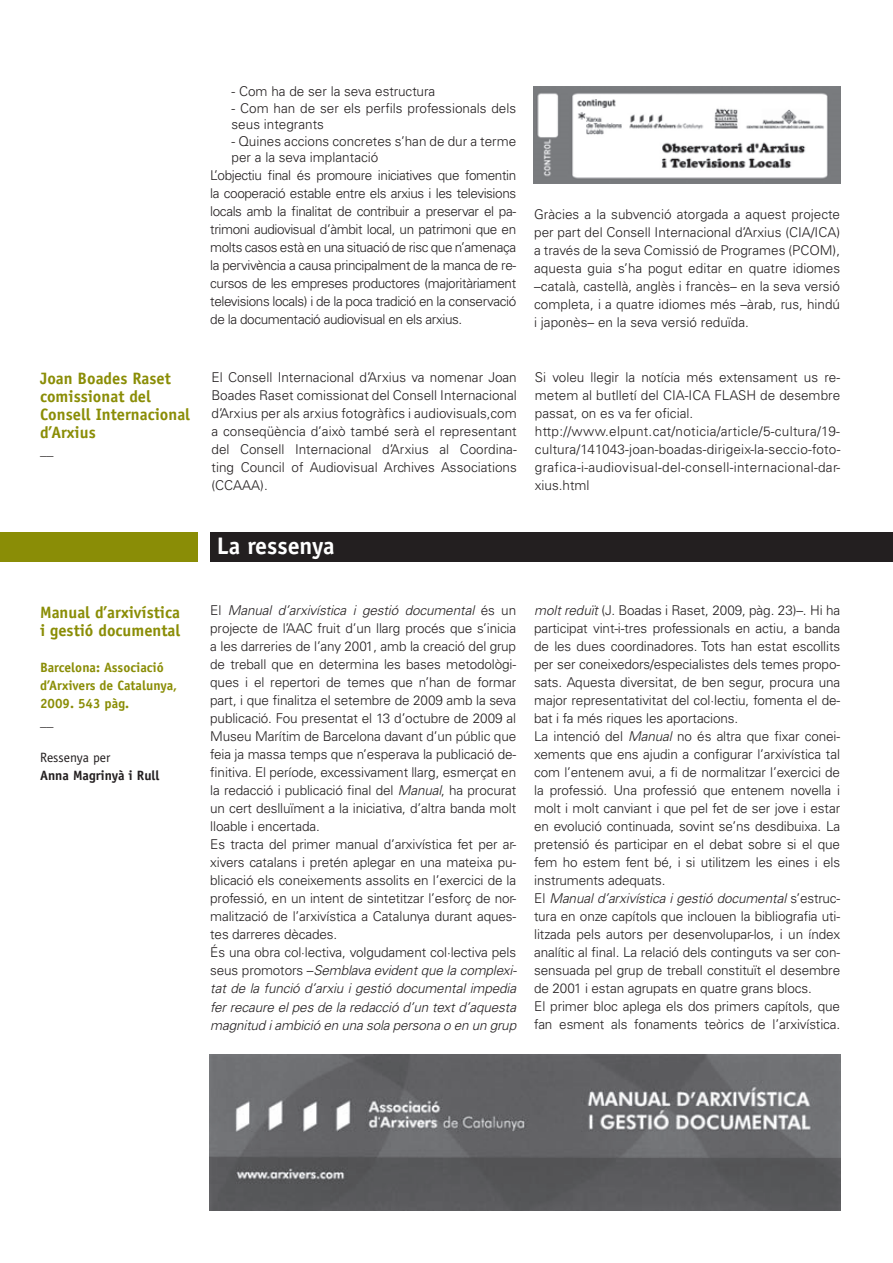
<style>
.page{position:relative;width:893px;height:1263px;background:#fff}
.page>*{position:absolute;margin:0;border:0;box-sizing:border-box;transform-origin:0 0}
.t1{font:700 24px "Officina Sans Std";color:#fff}
.t2{font:700 16.5px/18px "Officina Sans Std";color:#8a8d06}
.t3{font:300 13.5px/18px "Univers LT Std";letter-spacing:-.01em;color:#231f20}
.t4{font:300 13.5px/18px "Univers LT Std";letter-spacing:.015em;color:#231f20}
.t5{font:700 13.5px/18px "Officina Sans Std";color:#8a8d06}
.t6{font:700 13.5px "Officina Sans Std";color:#231f20}
.t7{font:13.5px "Officina Sans Std";color:#231f20}
.s1{font-style:italic}
</style>
<div class="page">
<img style="left:209px;top:1054px;width:631px;height:155px">
<img style="left:533px;top:86px;width:306px;height:97px">
<div style="left:210px;top:532px;width:682px;height:30px;background:#231f20"></div>
<div style="left:0;top:532px;width:197px;height:30px;background:#8a8d06"></div>
<p class="t2" style="left:40px;top:369px;width:152px">Joan Boades Raset comissionat del<br>Consell Internacional d’Arxius</p>
<p class="t2" style="left:40px;top:603px;width:142px">Manual d’arxivística i gestió documental</p>
<p class="t5" style="left:40px;top:658px;width:139px">Barcelona: Associació d’Arxivers de Catalunya,<br>2009. 543 pàg.</p>
<p class="t7" style="left:40px;top:713px;width:15px">__</p>
<p class="t7" style="left:40px;top:749px;width:72px">Ressenya per</p>
<p class="t6" style="left:40px;top:767px;width:121px">Anna Magrinyà i Rull</p>
<p class="t3" style="left:231px;top:82px;width:205px">- Com ha de ser la seva estructura</p>
<p class="t3" style="left:231px;top:99px;width:286px;line-height:16.5px">- Com han de ser els perfils professionals dels seus integrants</p>
<p class="t3" style="left:231px;top:132px;width:286px;line-height:16.5px">- Quines accions concretes s’han de dur a terme per a la seva implantació</p>
<p class="t3" style="left:210px;top:166px;width:307px;text-align:justify">L’objectiu final és promoure iniciatives que fomentin la cooperació estable entre els arxius i les televisions locals amb la finalitat de contribuir a preservar el pa&shy;trimoni audiovisual d’àmbit local, un patrimoni que en molts casos està en una situació de risc que n’amenaça la pervivència a causa principalment de la manca de re&shy;cursos de les empreses productores (majoritàriament televisions locals) i de la poca tradició en la conservació de la documentació audiovisual en els arxius.</p>
<p class="t3" style="left:534px;top:205px;width:307px;text-align:justify">Gràcies a la subvenció atorgada a aquest projecte per part del Consell Internacional d’Arxius (CIA/ICA) a través de la seva Comissió de Programes (PCOM), aquesta guia s’ha pogut editar en quatre idiomes –català, castellà, anglès i francès– en la seva versió completa, i a quatre idiomes més –àrab, rus, hindú i japonès– en la seva versió reduïda.</p>
<p class="t3" style="left:211px;top:368px;width:307px;text-align:justify">El Consell Internacional d’Arxius va nomenar Joan Boades Raset comissionat del Consell Internacional d’Arxius per als arxius fotogràfics i audiovisuals,com a conseqüència d’això també serà el representant del Consell Internacional d’Arxius al Coordina&shy;ting Council of Audiovisual Archives Associations (CCAAA).</p>
<p class="t4" style="left:534px;top:368px;width:307px">Si voleu llegir la notícia més extensament us re&shy;metem al butlletí del CIA-ICA FLASH de desembre passat, on es va fer oficial. http://www.elpunt.cat/noticia/article/5-cultura/19- cultura/141043-joan-boadas-dirigeix-la-seccio-foto&shy;grafica-i-audiovisual-del-consell-internacional-dar&shy;xius.html</p>
<h1 class="t1" style="left:217px;top:531px;width:119px">La ressenya</h1>
<p class="t3" style="left:210px;top:601px;width:308px">El <span class="s1">Manual d’arxivística i gestió documental</span> és un projecte de l’AAC fruit d’un llarg procés que s’inicia a les darreries de l’any 2001, amb la creació del grup de treball que en determina les bases metodològi&shy;ques i el repertori de temes que n’han de formar part, i que finalitza el setembre de 2009 amb la seva publicació. Fou presentat el 13 d’octubre de 2009 al Museu Marítim de Barcelona davant d’un públic que feia ja massa temps que n’esperava la publicació de&shy;finitiva. El període, excessivament llarg, esmerçat en la redacció i publicació final del <span class="s1">Manual</span>, ha procurat un cert deslluïment a la iniciativa, d’altra banda molt lloable i encertada.<br>Es tracta del primer manual d’arxivística fet per ar&shy;xivers catalans i pretén aplegar en una mateixa pu&shy;blicació els coneixements assolits en l’exercici de la professió, en un intent de sintetitzar l’esforç de nor&shy;malització de l’arxivística a Catalunya durant aques&shy;tes darreres dècades.<br>És una obra col·lectiva, volgudament col·lectiva pels seus promotors –<span class="s1">Semblava evident que la complexi&shy;tat de la funció d’arxiu i gestió documental impedia fer recaure el pes de la redacció d’un text d’aquesta magnitud i ambició en una sola persona o en un grup</span></p>
<p class="t3" style="left:534px;top:601px;width:307px"><span class="s1">molt reduït</span> (J. Boadas i Raset, 2009, pàg. 23)–. Hi ha participat vint-i-tres professionals en actiu, a banda de les dues coordinadores. Tots han estat escollits per ser coneixedors/especialistes dels temes propo&shy;sats. Aquesta diversitat, de ben segur, procura una major representativitat del col·lectiu, fomenta el de&shy;bat i fa més riques les aportacions.<br>La intenció del <span class="s1">Manual</span> no és altra que fixar conei&shy;xements que ens ajudin a configurar l’arxivística tal com l’entenem avui, a fi de normalitzar l’exercici de la professió. Una professió que entenem novella i molt i molt canviant i que pel fet de ser jove i estar en evolució continuada, sovint se’ns desdibuixa. La pretensió és participar en el debat sobre si el que fem ho estem fent bé, i si utilitzem les eines i els instruments adequats.<br>El <span class="s1">Manual d’arxivística i gestió documental</span> s’estruc&shy;tura en onze capítols que inclouen la bibliografia uti&shy;litzada pels autors per desenvolupar-los, i un índex analític al final. La relació dels continguts va ser con&shy;sensuada pel grup de treball constituït el desembre de 2001 i estan agrupats en quatre grans blocs.<br>El primer bloc aplega els dos primers capítols, que fan esment als fonaments teòrics de l’arxivística.</p>
</div>
